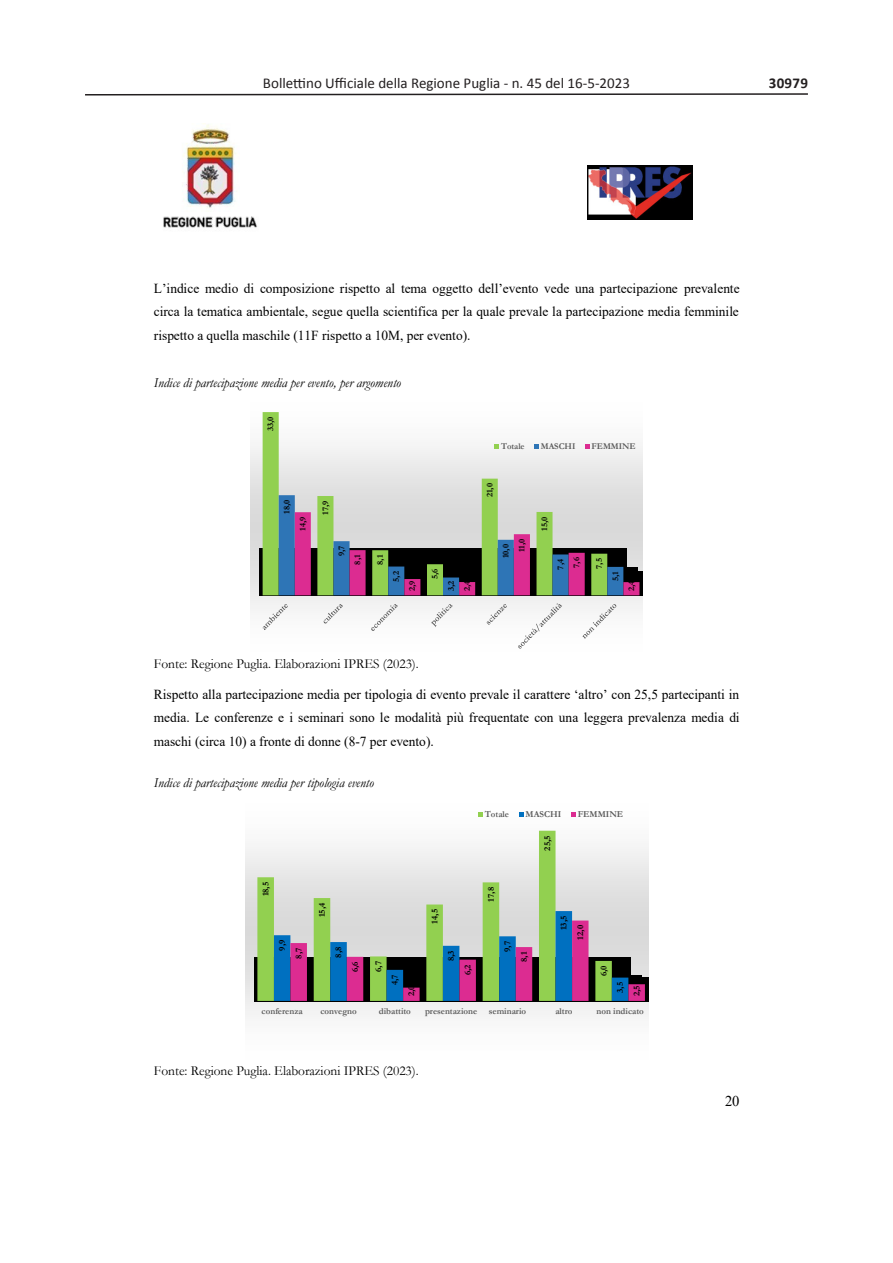
<style>
.page{position:relative;width:893px;height:1263px;background:#fff}
.page>*{position:absolute;margin:0;border:0;box-sizing:border-box;transform-origin:0 0}
.t1{font:15px "Calibri";color:#231f20}
.t2{font:700 15px "Calibri";letter-spacing:.015em;color:#231f20}
.t3{font:15px "Times New Roman";color:#000}
.t4{font:13.8px/23.5px "Times New Roman";color:#000;text-align:justify}
.t5{font:italic 13.8px "Garamond";color:#000}
.t6{font:13.8px "Garamond";color:#000}
.t7{font:700 9.15px "Garamond";color:#595959}
.t8{font:700 8.85px "Garamond";letter-spacing:.005em;color:#000}
.t9{font:700 8.85px "Garamond";color:#595959}
.t10{font:700 8.7px "Garamond";letter-spacing:.005em;color:#000}
</style>
<div class="page">
<svg style="left:85px;top:93px;width:723px;height:3px"></svg>
<img style="left:163px;top:123px;width:94px;height:105px">
<img style="left:587px;top:165px;width:105px;height:54px">
<svg style="left:251px;top:412px;width:392px;height:217px"></svg>
<img style="left:290px;top:572px;width:353px;height:24px">
<svg style="left:263px;top:412px;width:344px;height:183px"></svg>
<svg style="left:279px;top:495px;width:360px;height:100px;background:#949693"></svg>
<svg style="left:263px;top:604px;width:25px;height:26px"></svg>
<svg style="left:324px;top:604px;width:19px;height:19px"></svg>
<svg style="left:371px;top:604px;width:27px;height:27px"></svg>
<svg style="left:431px;top:604px;width:22px;height:23px"></svg>
<svg style="left:487px;top:604px;width:20px;height:21px"></svg>
<svg style="left:518px;top:603px;width:44px;height:46px"></svg>
<svg style="left:582px;top:604px;width:34px;height:35px"></svg>
<svg style="left:495px;top:444px;width:4px;height:5px"></svg>
<svg style="left:534px;top:444px;width:5px;height:5px"></svg>
<svg style="left:585px;top:444px;width:5px;height:5px"></svg>
<svg style="left:245px;top:812px;width:403px;height:205px"></svg>
<svg style="left:257px;top:831px;width:355px;height:170px"></svg>
<svg style="left:274px;top:911px;width:371px;height:90px;background:#8b9496"></svg>
<svg style="left:478px;top:812px;width:5px;height:5px"></svg>
<svg style="left:519px;top:812px;width:4px;height:5px"></svg>
<svg style="left:571px;top:812px;width:5px;height:5px"></svg>
<p class="t1" style="left:263px;top:74px;width:369px">Bollettino Ufficiale della Regione Puglia - n. 45 del 16-5-2023</p>
<p class="t2" style="left:769px;top:72px;width:41px">30979</p>
<p class="t4" style="left:154px;top:276px;width:587px">L’indice medio di composizione rispetto al tema oggetto dell’evento vede una partecipazione prevalente circa la tematica ambientale, segue quella scientifica per la quale prevale la partecipazione media femminile rispetto a quella maschile (11F rispetto a 10M, per evento).</p>
<p class="t5" style="left:154px;top:373px;width:249px">Indice di partecipazione media per evento, per argomento</p>
<p class="t10" style="left:265px;top:431px;width:16px;rotate:-90deg">33,0</p>
<p class="t10" style="left:281px;top:514px;width:16px;rotate:-90deg">18,0</p>
<p class="t10" style="left:297px;top:531px;width:16px;rotate:-90deg">14,9</p>
<p class="t10" style="left:319px;top:515px;width:16px;rotate:-90deg">17,9</p>
<p class="t10" style="left:335px;top:556px;width:12px;rotate:-90deg">9,7</p>
<p class="t10" style="left:351px;top:565px;width:12px;rotate:-90deg">8,1</p>
<p class="t10" style="left:374px;top:565px;width:11px;rotate:-90deg">8,1</p>
<p class="t10" style="left:390px;top:582px;width:12px;rotate:-90deg">5,2</p>
<p class="t10" style="left:429px;top:579px;width:12px;rotate:-90deg">5,6</p>
<p class="t10" style="left:445px;top:591px;width:12px;rotate:-90deg">3,2</p>
<p class="t10" style="left:406px;top:591px;width:12px;rotate:-90deg">2,9</p>
<p class="t10" style="left:461px;top:591px;width:12px;rotate:-90deg">2,4</p>
<p class="t9" style="left:501px;top:440px;width:25px">Totale</p>
<p class="t9" style="left:541px;top:440px;width:36px">MASCHI</p>
<p class="t9" style="left:592px;top:440px;width:46px">FEMMINE</p>
<p class="t10" style="left:484px;top:497px;width:16px;rotate:-90deg">21,0</p>
<p class="t10" style="left:500px;top:558px;width:16px;rotate:-90deg">10,0</p>
<p class="t10" style="left:516px;top:552px;width:15px;rotate:-90deg">11,0</p>
<p class="t10" style="left:538px;top:531px;width:16px;rotate:-90deg">15,0</p>
<p class="t10" style="left:555px;top:569px;width:12px;rotate:-90deg">7,4</p>
<p class="t10" style="left:571px;top:568px;width:12px;rotate:-90deg">7,6</p>
<p class="t10" style="left:593px;top:569px;width:12px;rotate:-90deg">7,5</p>
<p class="t10" style="left:609px;top:581px;width:11px;rotate:-90deg">5,1</p>
<p class="t10" style="left:625px;top:591px;width:12px;rotate:-90deg">2,4</p>
<p class="t6" style="left:154px;top:654px;width:266px">Fonte: Regione Puglia. Elaborazioni IPRES (2023).</p>
<p class="t4" style="left:154px;top:682px;width:587px">Rispetto alla partecipazione media per tipologia di evento prevale il carattere ‘altro’ con 25,5 partecipanti in media. Le conferenze e i seminari sono le modalità più frequentate con una leggera prevalenza media di maschi (circa 10) a fronte di donne (8-7 per evento).</p>
<p class="t5" style="left:154px;top:773px;width:222px">Indice di partecipazione media per tipologia evento</p>
<p class="t7" style="left:485px;top:808px;width:26px">Totale</p>
<p class="t7" style="left:526px;top:808px;width:37px">MASCHI</p>
<p class="t7" style="left:578px;top:808px;width:47px">FEMMINE</p>
<p class="t8" style="left:259px;top:896px;width:16px;rotate:-90deg">18,5</p>
<p class="t8" style="left:276px;top:951px;width:12px;rotate:-90deg">9,9</p>
<p class="t8" style="left:293px;top:958px;width:12px;rotate:-90deg">8,7</p>
<p class="t8" style="left:316px;top:917px;width:16px;rotate:-90deg">15,4</p>
<p class="t8" style="left:332px;top:958px;width:12px;rotate:-90deg">8,8</p>
<p class="t8" style="left:349px;top:972px;width:12px;rotate:-90deg">6,6</p>
<p class="t8" style="left:372px;top:972px;width:12px;rotate:-90deg">6,7</p>
<p class="t8" style="left:389px;top:985px;width:12px;rotate:-90deg">4,7</p>
<p class="t8" style="left:405px;top:996px;width:12px;rotate:-90deg">2,0</p>
<p class="t8" style="left:428px;top:924px;width:16px;rotate:-90deg">14,5</p>
<p class="t8" style="left:445px;top:961px;width:12px;rotate:-90deg">8,3</p>
<p class="t8" style="left:462px;top:975px;width:12px;rotate:-90deg">6,2</p>
<p class="t8" style="left:485px;top:901px;width:16px;rotate:-90deg">17,8</p>
<p class="t8" style="left:501px;top:952px;width:12px;rotate:-90deg">9,7</p>
<p class="t8" style="left:518px;top:962px;width:12px;rotate:-90deg">8,1</p>
<p class="t8" style="left:541px;top:850px;width:17px;rotate:-90deg">25,5</p>
<p class="t8" style="left:558px;top:930px;width:16px;rotate:-90deg">13,5</p>
<p class="t8" style="left:574px;top:940px;width:16px;rotate:-90deg">12,0</p>
<p class="t8" style="left:597px;top:976px;width:12px;rotate:-90deg">6,0</p>
<p class="t8" style="left:614px;top:993px;width:12px;rotate:-90deg">3,5</p>
<p class="t8" style="left:631px;top:996px;width:12px;rotate:-90deg">2,5</p>
<p class="t7" style="left:262px;top:1005px;width:43px">conferenza</p>
<p class="t7" style="left:320px;top:1005px;width:38px">convegno</p>
<p class="t7" style="left:379px;top:1005px;width:34px">dibattito</p>
<p class="t7" style="left:425px;top:1005px;width:54px">presentazione</p>
<p class="t7" style="left:489px;top:1005px;width:39px">seminario</p>
<p class="t7" style="left:555px;top:1005px;width:19px">altro</p>
<p class="t7" style="left:596px;top:1005px;width:49px">non indicato</p>
<p class="t6" style="left:154px;top:1061px;width:266px">Fonte: Regione Puglia. Elaborazioni IPRES (2023).</p>
<p class="t3" style="left:725px;top:1090px;width:16px">20</p>
</div>
